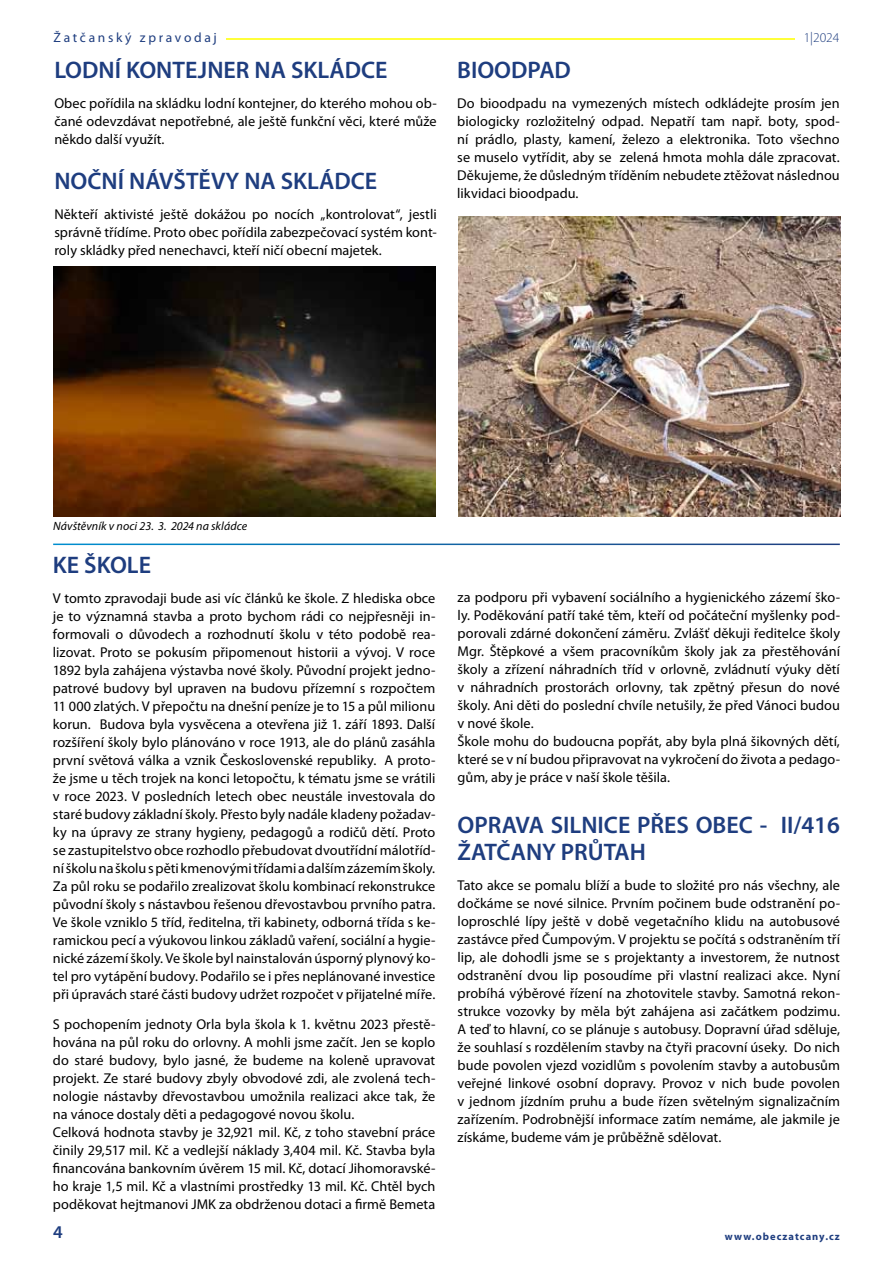
<style>
.page{position:relative;width:893px;height:1263px;background:#fff}
.page>*{position:absolute;margin:0;border:0;box-sizing:border-box;transform-origin:0 0}
.t1{font:600 24px/27px "Myriad Pro";color:#1e3d7f}
.t2{font:600 18px "Myriad Pro";color:#1e3d7f}
.t3{font:14.25px/18px "Myriad Pro";color:#000;text-align:justify}
.t4{font:13.5px "Myriad Pro";letter-spacing:.2em;color:#1e3d7f}
.t5{font:300 13.5px "Myriad Pro";color:#1e3d7f}
.t6{font:italic 12px "Myriad Pro";letter-spacing:.005em;color:#000}
.t7{font:700 10.5px "Myriad Pro";letter-spacing:.1em;color:#1e3d7f}
</style>
<div class="page">
<svg style="left:226px;top:38px;width:569px;height:1px"></svg>
<img style="left:53px;top:266px;width:383px;height:251px">
<img style="left:458px;top:216px;width:383px;height:301px">
<p class="t4" style="left:54px;top:29px;width:165px">Žatčanský zpravodaj</p>
<p class="t5" style="left:804px;top:30px;width:37px">1|2024</p>
<h1 class="t1" style="left:54px;top:55px;width:335px">LODNÍ KONTEJNER NA SKLÁDCE</h1>
<p class="t3" style="left:54px;top:94px;width:384px">Obec pořídila na skládku lodní kontejner, do kterého mohou ob&shy;čané odevzdávat nepotřebné, ale ještě funkční věci, které může někdo další využít.</p>
<h1 class="t1" style="left:54px;top:166px;width:324px">NOČNÍ NÁVŠTĚVY NA SKLÁDCE</h1>
<p class="t3" style="left:54px;top:205px;width:384px">Někteří aktivisté ještě dokážou po nocích „kontrolovat“, jestli správně třídíme. Proto obec pořídila zabezpečovací systém kont&shy;roly skládky před nenechavci, kteří ničí obecní majetek.</p>
<h1 class="t1" style="left:457px;top:55px;width:115px">BIOODPAD</h1>
<p class="t3" style="left:457px;top:94px;width:384px">Do bioodpadu na vymezených místech odkládejte prosím jen biologicky rozložitelný odpad. Nepatří tam např. boty, spod&shy;ní prádlo, plasty, kamení, železo a elektronika. Toto všechno se muselo vytřídit, aby se zelená hmota mohla dále zpracovat.<br>Děkujeme, že důsledným tříděním nebudete ztěžovat následnou likvidaci bioodpadu.</p>
<p class="t6" style="left:53px;top:518px;width:196px">Návštěvník v noci 23. 3. 2024 na skládce</p>
<h1 class="t1" style="left:53px;top:551px;width:100px">KE ŠKOLE</h1>
<p class="t3" style="left:53px;top:589px;width:384px">V tomto zpravodaji bude asi víc článků ke škole. Z hlediska obce je to významná stavba a proto bychom rádi co nejpřesněji in&shy;formovali o důvodech a rozhodnutí školu v této podobě rea&shy;lizovat. Proto se pokusím připomenout historii a vývoj. V roce 1892 byla zahájena výstavba nové školy. Původní projekt jedno&shy;patrové budovy byl upraven na budovu přízemní s rozpočtem 11 000 zlatých. V přepočtu na dnešní peníze je to 15 a půl milionu korun. Budova byla vysvěcena a otevřena již 1. září 1893. Další rozšíření školy bylo plánováno v roce 1913, ale do plánů zasáhla první světová válka a vznik Československé republiky. A proto&shy;že jsme u těch trojek na konci letopočtu, k tématu jsme se vrátili v roce 2023. V posledních letech obec neustále investovala do staré budovy základní školy. Přesto byly nadále kladeny požadav&shy;ky na úpravy ze strany hygieny, pedagogů a rodičů dětí. Proto se zastupitelstvo obce rozhodlo přebudovat dvoutřídní málotříd&shy;ní školu na školu s pěti kmenovými třídami a dalším zázemím školy.<br>Za půl roku se podařilo zrealizovat školu kombinací rekonstrukce původní školy s nástavbou řešenou dřevostavbou prvního patra.<br>Ve škole vzniklo 5 tříd, ředitelna, tři kabinety, odborná třída s ke&shy;ramickou pecí a výukovou linkou základů vaření, sociální a hygie&shy;nické zázemí školy. Ve škole byl nainstalován úsporný plynový ko&shy;tel pro vytápění budovy. Podařilo se i přes neplánované investice při úpravách staré části budovy udržet rozpočet v přijatelné míře.</p>
<p class="t3" style="left:53px;top:1015px;width:384px;text-align:left">S pochopením jednoty Orla byla škola k 1. květnu 2023 přestě&shy;hována na půl roku do orlovny. A mohli jsme začít. Jen se koplo do staré budovy, bylo jasné, že budeme na koleně upravovat projekt. Ze staré budovy zbyly obvodové zdi, ale zvolená tech&shy;nologie nástavby dřevostavbou umožnila realizaci akce tak, že na vánoce dostaly děti a pedagogové novou školu.<br>Celková hodnota stavby je 32,921 mil. Kč, z toho stavební práce činily 29,517 mil. Kč a vedlejší náklady 3,404 mil. Kč. Stavba byla financována bankovním úvěrem 15 mil. Kč, dotací Jihomoravské&shy;ho kraje 1,5 mil. Kč a vlastními prostředky 13 mil. Kč. Chtěl bych poděkovat hejtmanovi JMK za obdrženou dotaci a firmě Bemeta</p>
<p class="t3" style="left:458px;top:588px;width:384px;text-align:left">za podporu při vybavení sociálního a hygienického zázemí ško&shy;ly. Poděkování patří také těm, kteří od počáteční myšlenky pod&shy;porovali zdárné dokončení záměru. Zvlášť děkuji ředitelce školy Mgr. Štěpkové a všem pracovníkům školy jak za přestěhování školy a zřízení náhradních tříd v orlovně, zvládnutí výuky dětí v náhradních prostorách orlovny, tak zpětný přesun do nové školy. Ani děti do poslední chvíle netušily, že před Vánoci budou v nové škole.<br>Škole mohu do budoucna popřát, aby byla plná šikovných dětí, které se v ní budou připravovat na vykročení do života a pedago&shy;gům, aby je práce v naší škole těšila.</p>
<h1 class="t1" style="left:458px;top:811px;width:384px">OPRAVA SILNICE PŘES OBEC - II/416<br>ŽATČANY PRŮTAH</h1>
<p class="t3" style="left:458px;top:876px;width:384px">Tato akce se pomalu blíží a bude to složité pro nás všechny, ale dočkáme se nové silnice. Prvním počinem bude odstranění po&shy;loproschlé lípy ještě v době vegetačního klidu na autobusové zastávce před Čumpovým. V projektu se počítá s odstraněním tří lip, ale dohodli jsme se s projektanty a investorem, že nutnost odstranění dvou lip posoudíme při vlastní realizaci akce. Nyní probíhá výběrové řízení na zhotovitele stavby. Samotná rekon&shy;strukce vozovky by měla být zahájena asi začátkem podzimu.<br>A teď to hlavní, co se plánuje s autobusy. Dopravní úřad sděluje, že souhlasí s rozdělením stavby na čtyři pracovní úseky. Do nich bude povolen vjezd vozidlům s povolením stavby a autobusům veřejné linkové osobní dopravy. Provoz v nich bude povolen v jednom jízdním pruhu a bude řízen světelným signalizačním zařízením. Podrobnější informace zatím nemáme, ale jakmile je získáme, budeme vám je průběžně sdělovat.</p>
<p class="t2" style="left:53px;top:1221px;width:11px">4</p>
<p class="t7" style="left:725px;top:1230px;width:116px">www.obeczatcany.cz</p>
</div>
